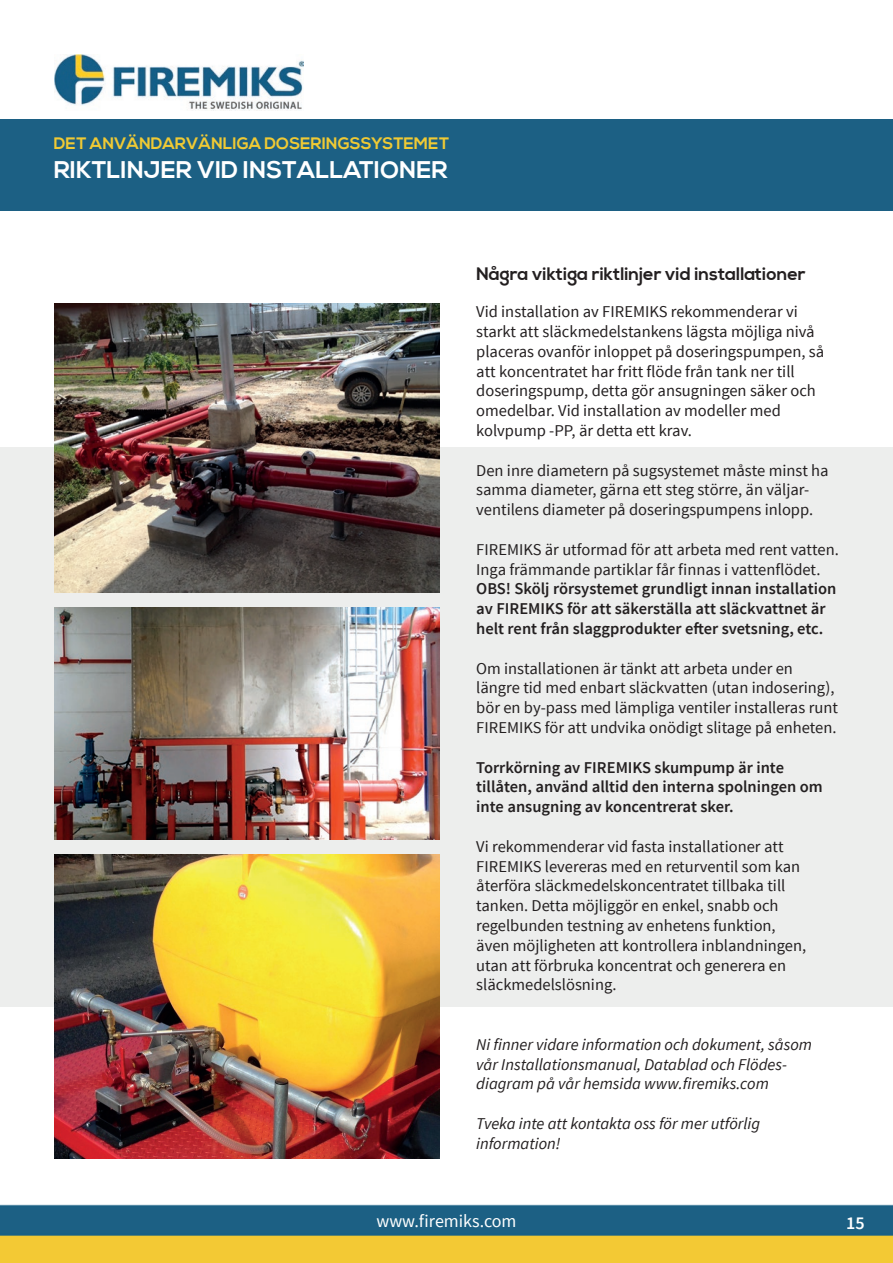
<style>
.page{position:relative;width:893px;height:1263px;background:#fff}
.page>*{position:absolute;margin:0;border:0;box-sizing:border-box;transform-origin:0 0}
.t1{font:700 24px "Nexa";color:#fff}
.t2{font:700 18px "Nexa";color:#231f20}
.t3{font:18px "Source Sans Pro";color:#fff}
.t4{font:600 18px "Source Sans Pro";color:#fff}
.t5{font:16.5px/19.8px "Source Sans Pro";color:#231f20}
.t6{font:600 16.5px/19.8px "Source Sans Pro";color:#231f20}
.t7{font:italic 16.5px/19.8px "Source Sans Pro";color:#231f20}
.t8{font:700 16.5px "Nexa";color:#f0ca34}
</style>
<div class="page">
<img style="left:0;top:1205px;width:893px;height:58px">
<img style="left:54px;top:54px;width:249px;height:57px">
<div style="left:0;top:119px;width:893px;height:91px;background:#1c6084"></div>
<div style="left:0;top:448px;width:893px;height:558px;background:#edeeed"></div>
<img style="left:55px;top:855px;width:385px;height:303px">
<img style="left:54px;top:303px;width:386px;height:289px">
<img style="left:54px;top:608px;width:386px;height:232px">
<p class="t8" style="left:54px;top:134px;width:397px">DET ANVÄNDARVÄNLIGA DOSERINGSSYSTEMET</p>
<h1 class="t1" style="left:54px;top:156px;width:395px">RIKTLINJER VID INSTALLATIONER</h1>
<p class="t2" style="left:476px;top:264px;width:331px">Några viktiga riktlinjer vid installationer</p>
<p class="t5" style="left:476px;top:302px;width:349px">Vid installation av FIREMIKS rekommenderar vi starkt att släckmedelstankens lägsta möjliga nivå placeras ovanför inloppet på doseringspumpen, så att koncentratet har fritt flöde från tank ner till doseringspump, detta gör ansugningen säker och omedelbar. Vid installation av modeller med kolvpump -PP, är detta ett krav.</p>
<p class="t5" style="left:476px;top:460px;width:354px">Den inre diametern på sugsystemet måste minst ha samma diameter, gärna ett steg större, än väljar&shy;ventilens diameter på doseringspumpens inlopp.</p>
<p class="t5" style="left:476px;top:540px;width:364px">FIREMIKS är utformad för att arbeta med rent vatten.<br>Inga främmande partiklar får finnas i vattenflödet.</p>
<p class="t6" style="left:476px;top:579px;width:362px">OBS! Skölj rörsystemet grundligt innan installation av FIREMIKS för att säkerställa att släckvattnet är helt rent från slaggprodukter efter svetsning, etc.</p>
<p class="t5" style="left:476px;top:658px;width:363px">Om installationen är tänkt att arbeta under en längre tid med enbart släckvatten (utan indosering), bör en by-pass med lämpliga ventiler installeras runt FIREMIKS för att undvika onödigt slitage på enheten.</p>
<p class="t6" style="left:476px;top:758px;width:348px">Torrkörning av FIREMIKS skumpump är inte tillåten, använd alltid den interna spolningen om inte ansugning av koncentrerat sker.</p>
<p class="t5" style="left:476px;top:837px;width:331px">Vi rekommenderar vid fasta installationer att FIREMIKS levereras med en returventil som kan återföra släckmedelskoncentratet tillbaka till tanken. Detta möjliggör en enkel, snabb och regelbunden testning av enhetens funktion, även möjligheten att kontrollera inblandningen, utan att förbruka koncentrat och generera en släckmedelslösning.</p>
<p class="t7" style="left:476px;top:1034px;width:337px">Ni finner vidare information och dokument, såsom vår Installationsmanual, Datablad och Flödes&shy;diagram på vår hemsida www.firemiks.com</p>
<p class="t7" style="left:476px;top:1113px;width:286px">Tveka inte att kontakta oss för mer utförlig information!</p>
<p class="t3" style="left:376px;top:1209px;width:142px">www.firemiks.com</p>
<p class="t4" style="left:846px;top:1211px;width:20px">15</p>
</div>
